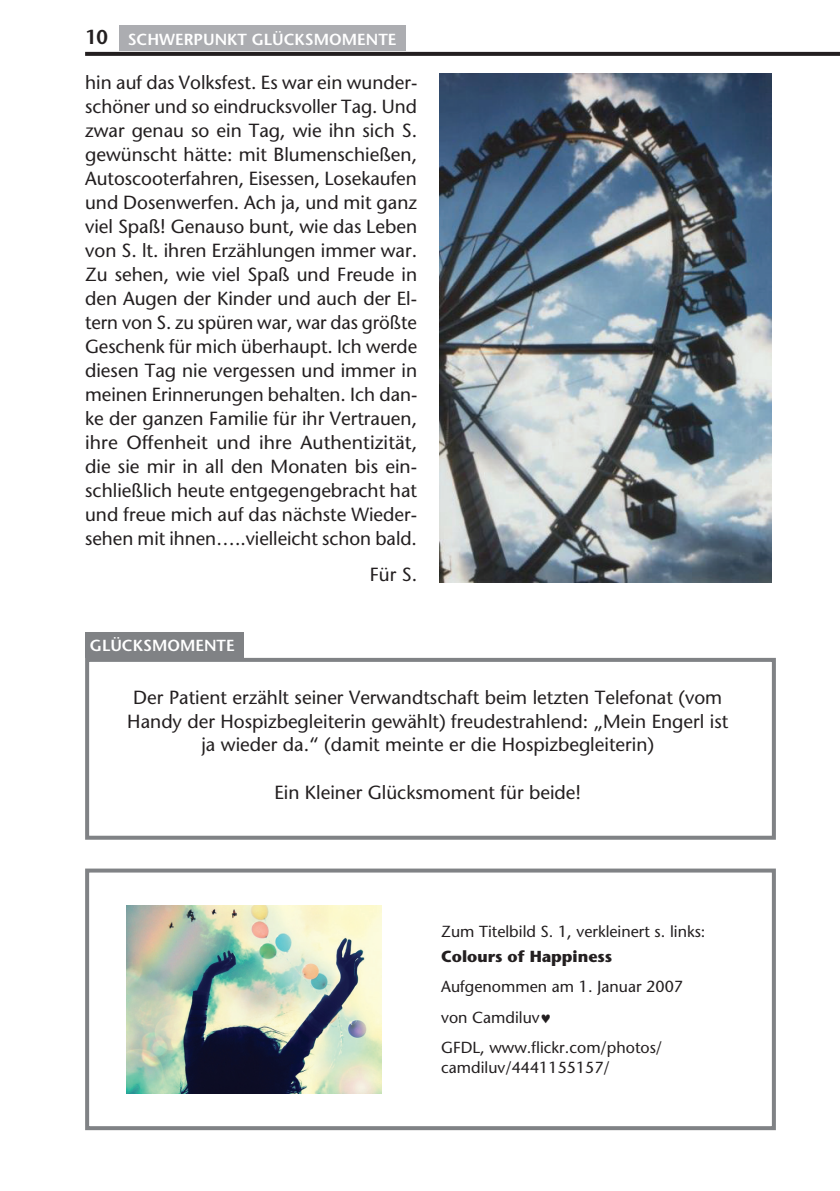
<style>
.page{position:relative;width:840px;height:1191px;background:#fff}
.page>*{position:absolute;margin:0;border:0;box-sizing:border-box;transform-origin:0 0}
.t1{font:600 20px "Stone Sans";color:#231f20}
.t2{font:19px/24px "Stone Sans";color:#231f20;text-align:justify}
.t3{font:16px/30.6px "Stone Sans";color:#231f20}
.t4{font:600 16px "Stone Sans";color:#fff}
.t5{font:700 16px "Stone Sans";color:#231f20}
</style>
<div class="page">
<svg style="left:85px;top:52px;width:754px;height:4px;background:#292526"></svg>
<div style="left:85px;top:658px;width:690px;height:181px;border:4px solid #808285"></div>
<div style="left:85px;top:868px;width:690px;height:262px;border:4px solid #808285"></div>
<img style="left:126px;top:905px;width:255px;height:189px">
<div style="left:119px;top:26px;width:286px;height:25px;background:#acadb1"></div>
<div style="left:85px;top:632px;width:159px;height:26px;background:#808285"></div>
<img style="left:439px;top:74px;width:332px;height:508px">
<p class="t1" style="left:85px;top:25px;width:24px">10</p>
<p class="t2" style="left:85px;top:70px;width:333px">hin auf das Volksfest. Es war ein wunder&shy;schöner und so eindrucksvoller Tag. Und zwar genau so ein Tag, wie ihn sich S. gewünscht hätte: mit Blumenschießen, Autoscooterfahren, Eisessen, Losekaufen und Dosenwerfen. Ach ja, und mit ganz viel Spaß! Genauso bunt, wie das Leben von S. lt. ihren Erzählungen immer war.<br>Zu sehen, wie viel Spaß und Freude in den Augen der Kinder und auch der El&shy;tern von S. zu spüren war, war das größte Geschenk für mich überhaupt. Ich werde diesen Tag nie vergessen und immer in meinen Erinnerungen behalten. Ich dan&shy;ke der ganzen Familie für ihr Vertrauen, ihre Offenheit und ihre Authentizität, die sie mir in all den Monaten bis ein&shy;schließlich heute entgegengebracht hat und freue mich auf das nächste Wieder&shy;sehen mit ihnen…..vielleicht schon bald.</p>
<p class="t2" style="left:369px;top:562px;width:49px">Für S.</p>
<p class="t4" style="left:128px;top:29px;width:23px">SCHW</p>
<p class="t4" style="left:175px;top:29px;width:223px">ERPUN KT GLÜCKSMOMENTE</p>
<p class="t4" style="left:90px;top:636px;width:146px">GLÜCKSMOMENTE</p>
<p class="t2" style="left:127px;top:685px;width:602px;text-align:center">Der Patient erzählt seiner Verwandtschaft beim letzten Telefonat (vom<br>Handy der Hospizbegleiterin gewählt) freudestrahlend: „Mein Engerl ist ja wieder da.“ (damit meinte er die Hospizbegleiterin)</p>
<p class="t2" style="left:274px;top:780px;width:308px">Ein Kleiner Glücksmoment für beide!</p>
<p class="t3" style="left:441px;top:915px;width:265px">Zum Titelbild S. 1, verkleinert s. links:</p>
<p class="t5" style="left:441px;top:946px;width:172px">Colours of Happiness</p>
<p class="t3" style="left:441px;top:971px;width:243px">Aufgenommen am 1. Januar 2007 von Camdiluv♥<br>GFDL, www.flickr.com/photos/</p>
<p class="t3" style="left:441px;top:1051px;width:170px">camdiluv/4441155157/</p>
</div>
